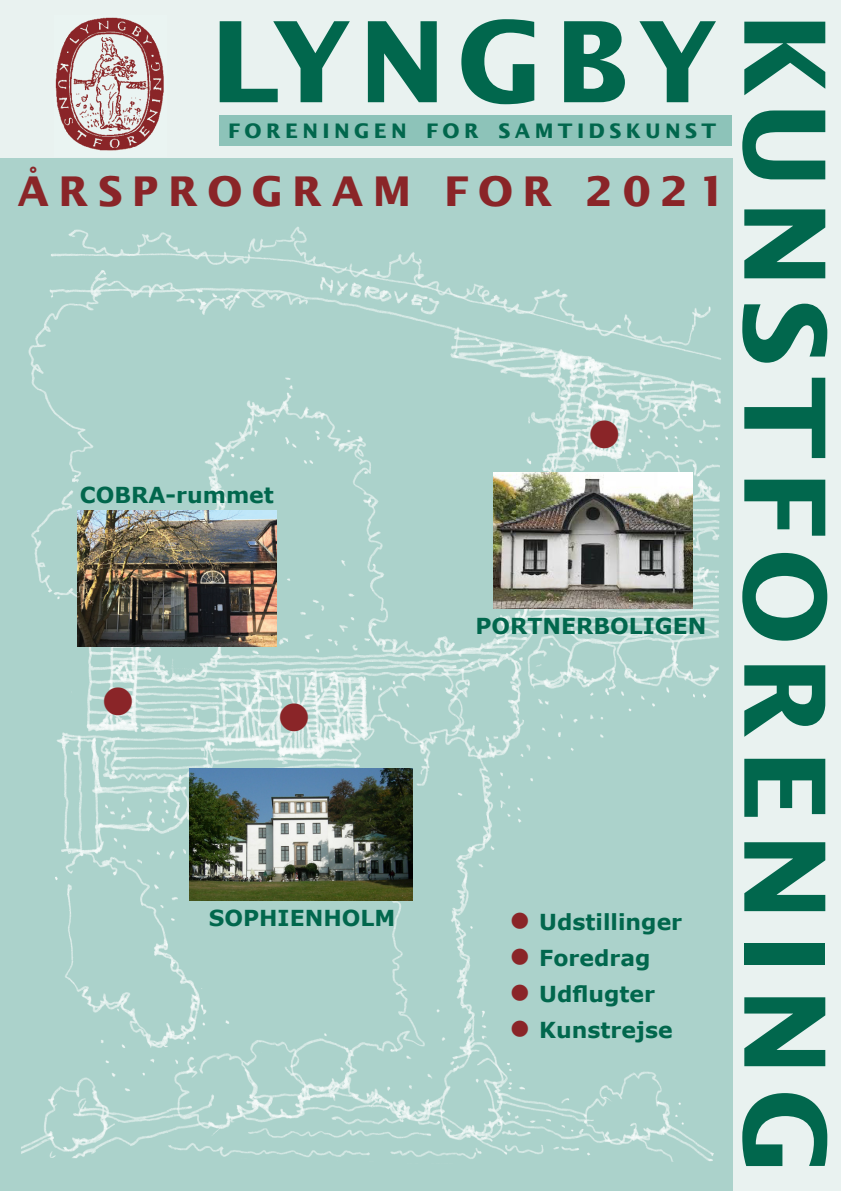
<style>
.page{position:relative;width:842px;height:1191px;background:#fff}
.page>*{position:absolute;margin:0;border:0;box-sizing:border-box;transform-origin:0 0}
.t1{font:700 112px "Lucida Sans";letter-spacing:.1em;color:#01674d}
.t2{font:48px "Wingdings";color:#8a2528}
.t3{font:700 40.8px "Lucida Sans";letter-spacing:.23em;color:#8a2528}
.t4{font:28px/36px "Wingdings";color:#8a2528;text-align:justify}
.t5{font:700 22px/36px "Verdana";color:#01674d}
.t6{font:700 20px "Lucida Sans";letter-spacing:.22em;color:#01674d}
</style>
<div class="page">
<div style="left:0;top:1px;width:840px;height:1190px;background:#e9f2f0"></div>
<img style="left:0;top:159px;width:732px;height:1032px">
<img style="left:494px;top:472px;width:198px;height:136px">
<img style="left:190px;top:768px;width:222px;height:132px">
<img style="left:78px;top:510px;width:198px;height:136px">
<div style="left:219px;top:115px;width:513px;height:30px;background:#8dc3b9"></div>
<img style="left:55px;top:17px;width:109px;height:134px">
<h1 class="t1" style="left:210px;top:-6px;width:510px">LYNGBY</h1>
<h1 class="t1" style="left:852px;top:12px;width:1163px;rotate:90deg">KUNSTFORENING</h1>
<p class="t6" style="left:228px;top:118px;width:490px">FORENINGEN FOR SAMTIDSKUNST</p>
<h3 class="t3" style="left:18px;top:167px;width:710px">ÅRSPROGRAM FOR 2021</h3>
<h2 class="t2" style="left:586px;top:409px;width:37px">●</h2>
<p class="t5" style="left:80px;top:476px;width:196px">COBRA-rummet</p>
<p class="t5" style="left:475px;top:607px;width:232px">PORTNERBOLIGEN</p>
<h2 class="t2" style="left:100px;top:676px;width:37px">●</h2>
<h2 class="t2" style="left:276px;top:691px;width:37px">●</h2>
<p class="t5" style="left:209px;top:899px;width:188px">SOPHIENHOLM</p>
<p class="t5" style="left:539px;top:903px;width:144px">Udstillinger<br>Foredrag<br>Udflugter<br>Kunstrejse</p>
<p class="t4" style="left:509px;top:903px;width:22px">● ● ● ●</p>
</div>
